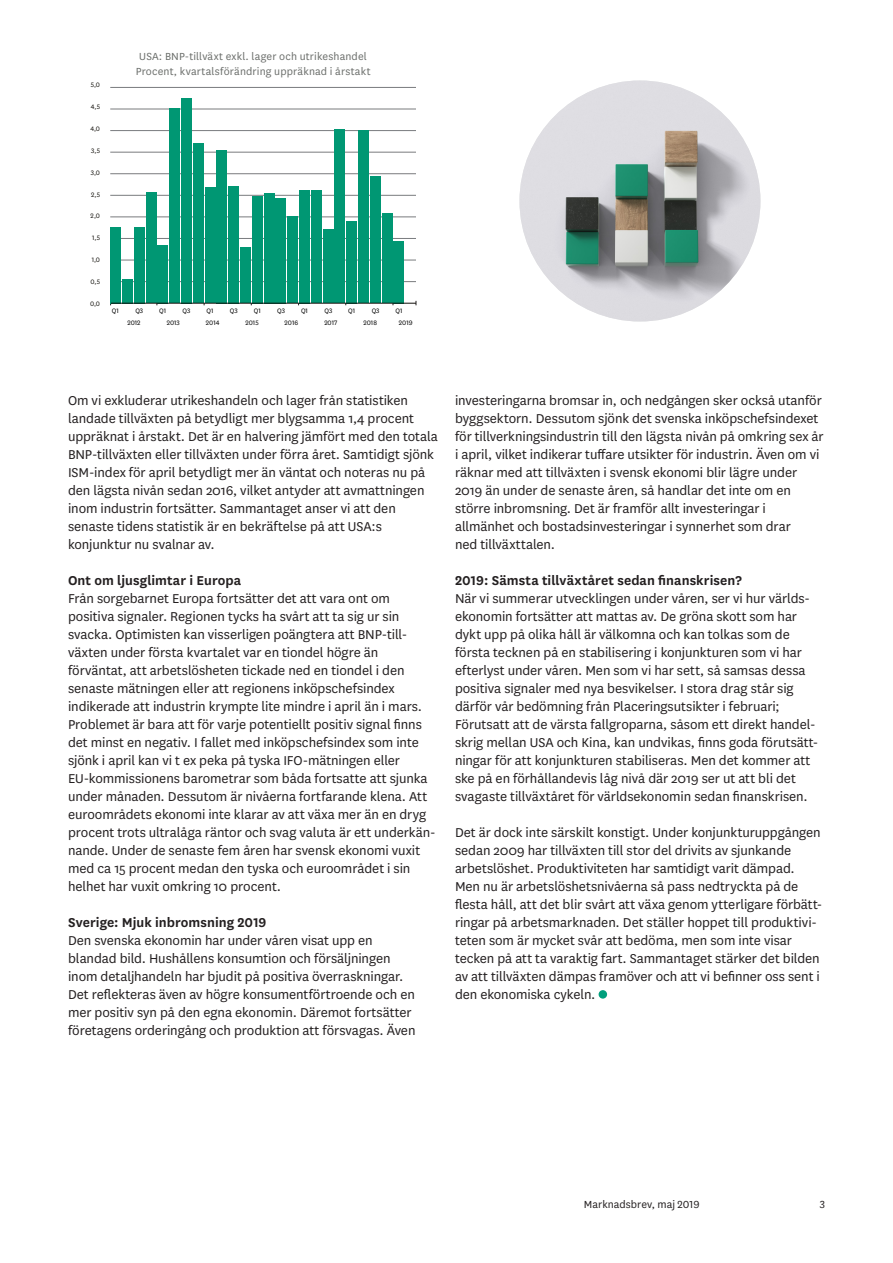
<style>
.page{position:relative;width:893px;height:1263px;background:#fff}
.page>*{position:absolute;margin:0;border:0;box-sizing:border-box;transform-origin:0 0}
.Brödtext_10_12{font:15px/18px "Skandia Sans";letter-spacing:-.005em;color:#231f20}
._02_Rubrik_10_12{font:600 15px "Skandia Sans";letter-spacing:.005em;color:#231f20}
.t1{font:12px/15px "Skandia Sans";letter-spacing:.015em;color:#6b6e6b}
.t2{font:12px "Skandia Sans";color:#231f20}
.t3{font:7.5px "Skandia Sans";color:#000}
.t4{font:7.5px "Skandia Sans";color:#12100b}
</style>
<div class="page">
<div style="left:599px;top:990px;width:8px;height:9px;background:#009f7c;border-radius:50%"></div>
<hr style="left:110px;top:173px;width:306px;height:1px;background:#797b7e">
<hr style="left:110px;top:195px;width:306px;height:1px;background:#797b7e">
<hr style="left:110px;top:216px;width:306px;height:1px;background:#797b7e">
<hr style="left:110px;top:238px;width:306px;height:1px;background:#797b7e">
<hr style="left:110px;top:87px;width:306px;height:1px;background:#797b7e">
<hr style="left:110px;top:152px;width:306px;height:1px;background:#797b7e">
<hr style="left:110px;top:130px;width:306px;height:1px;background:#797b7e">
<hr style="left:110px;top:109px;width:306px;height:1px;background:#797b7e">
<hr style="left:110px;top:260px;width:306px;height:1px;background:#797b7e">
<hr style="left:110px;top:281px;width:306px;height:1px;background:#797b7e">
<div style="left:394px;top:241px;width:10px;height:62px;background:#009773"></div>
<div style="left:382px;top:213px;width:10px;height:90px;background:#009773"></div>
<div style="left:370px;top:177px;width:11px;height:126px;background:#009773"></div>
<div style="left:358px;top:131px;width:11px;height:172px;background:#009773"></div>
<div style="left:346px;top:221px;width:11px;height:82px;background:#009773"></div>
<div style="left:335px;top:130px;width:10px;height:173px;background:#009773"></div>
<div style="left:323px;top:229px;width:10px;height:74px;background:#009773"></div>
<div style="left:311px;top:191px;width:11px;height:112px;background:#009773"></div>
<div style="left:299px;top:190px;width:11px;height:113px;background:#009773"></div>
<div style="left:287px;top:217px;width:11px;height:86px;background:#009773"></div>
<div style="left:276px;top:198px;width:10px;height:105px;background:#009773"></div>
<div style="left:264px;top:193px;width:10px;height:110px;background:#009773"></div>
<div style="left:252px;top:196px;width:11px;height:107px;background:#009773"></div>
<div style="left:240px;top:247px;width:11px;height:56px;background:#009773"></div>
<div style="left:228px;top:186px;width:11px;height:117px;background:#009773"></div>
<div style="left:216px;top:150px;width:11px;height:153px;background:#009773"></div>
<div style="left:205px;top:187px;width:10px;height:116px;background:#009773"></div>
<div style="left:193px;top:143px;width:11px;height:160px;background:#009773"></div>
<div style="left:181px;top:98px;width:11px;height:205px;background:#009773"></div>
<div style="left:169px;top:108px;width:11px;height:195px;background:#009773"></div>
<div style="left:157px;top:245px;width:11px;height:58px;background:#009773"></div>
<div style="left:146px;top:192px;width:10px;height:111px;background:#009773"></div>
<div style="left:134px;top:227px;width:10px;height:76px;background:#009773"></div>
<div style="left:122px;top:279px;width:11px;height:24px;background:#009773"></div>
<div style="left:110px;top:227px;width:11px;height:76px;background:#009773"></div>
<hr style="left:111px;top:303px;width:305px;height:1px;background:#12100b">
<img style="left:519px;top:81px;width:241px;height:240px;border-radius:120px">
<p class="t4" style="left:91px;top:80px;width:11px">5,0</p>
<p class="t4" style="left:91px;top:102px;width:11px">4,5</p>
<p class="t4" style="left:90px;top:124px;width:11px">4,0</p>
<p class="t4" style="left:91px;top:146px;width:10px">3,5</p>
<p class="t4" style="left:91px;top:168px;width:11px">3,0</p>
<p class="t4" style="left:91px;top:189px;width:10px">2,5</p>
<p class="t4" style="left:91px;top:211px;width:11px">2,0</p>
<p class="t4" style="left:92px;top:233px;width:9px">1,5</p>
<p class="t4" style="left:92px;top:255px;width:10px">1,0</p>
<p class="t4" style="left:91px;top:277px;width:11px">0,5</p>
<p class="t4" style="left:90px;top:298px;width:11px">0,0</p>
<p class="t1" style="left:136px;top:48px;width:236px">USA: BNP-tillväxt exkl. lager och utrikeshandel<br>Procent, kvartalsförändring uppräknad i årstakt</p>
<p class="t3" style="left:112px;top:306px;width:9px">Q1</p>
<p class="t3" style="left:135px;top:306px;width:9px">Q3</p>
<p class="t3" style="left:159px;top:306px;width:9px">Q1</p>
<p class="t3" style="left:183px;top:306px;width:9px">Q3</p>
<p class="t3" style="left:206px;top:306px;width:9px">Q1</p>
<p class="t3" style="left:230px;top:306px;width:9px">Q3</p>
<p class="t3" style="left:254px;top:306px;width:9px">Q1</p>
<p class="t3" style="left:277px;top:306px;width:9px">Q3</p>
<p class="t3" style="left:301px;top:306px;width:9px">Q1</p>
<p class="t3" style="left:324px;top:306px;width:9px">Q3</p>
<p class="t3" style="left:348px;top:306px;width:9px">Q1</p>
<p class="t3" style="left:372px;top:306px;width:9px">Q3</p>
<p class="t3" style="left:396px;top:306px;width:9px">Q1</p>
<p class="t3" style="left:167px;top:318px;width:15px">2013</p>
<p class="t3" style="left:206px;top:318px;width:15px">2014</p>
<p class="t3" style="left:245px;top:318px;width:15px">2015</p>
<p class="t3" style="left:285px;top:318px;width:15px">2016</p>
<p class="t3" style="left:324px;top:318px;width:15px">2017</p>
<p class="t3" style="left:363px;top:318px;width:15px">2018</p>
<p class="t3" style="left:399px;top:318px;width:15px">2019</p>
<p class="t3" style="left:127px;top:318px;width:15px">2012</p>
<p class="Brödtext_10_12" style="left:68px;top:390px;width:371px">Om vi exkluderar utrikeshandeln och lager från statistiken landade tillväxten på betydligt mer blygsamma 1,4 procent uppräknat i årstakt. Det är en halvering jämfört med den totala BNP-tillväxten eller tillväxten under förra året. Samtidigt sjönk ISM-index för april betydligt mer än väntat och noteras nu på den lägsta nivån sedan 2016, vilket antyder att avmattningen inom industrin fortsätter. Sammantaget anser vi att den senaste tidens statistik är en bekräftelse på att USA:s konjunktur nu svalnar av.</p>
<p class="_02_Rubrik_10_12" style="left:68px;top:570px;width:175px">Ont om ljusglimtar i Europa</p>
<p class="Brödtext_10_12" style="left:68px;top:588px;width:369px">Från sorgebarnet Europa fortsätter det att vara ont om positiva signaler. Regionen tycks ha svårt att ta sig ur sin svacka. Optimisten kan visserligen poängtera att BNP-till&shy;växten under första kvartalet var en tiondel högre än förväntat, att arbetslösheten tickade ned en tiondel i den senaste mätningen eller att regionens inköpschefsindex indikerade att industrin krympte lite mindre i april än i mars.<br>Problemet är bara att för varje potentiellt positiv signal finns det minst en negativ. I fallet med inköpschefsindex som inte sjönk i april kan vi t ex peka på tyska IFO-mätningen eller EU-kommissionens barometrar som båda fortsatte att sjunka under månaden. Dessutom är nivåerna fortfarande klena. Att euroområdets ekonomi inte klarar av att växa mer än en dryg procent trots ultralåga räntor och svag valuta är ett underkän&shy;nande. Under de senaste fem åren har svensk ekonomi vuxit med ca 15 procent medan den tyska och euroområdet i sin helhet har vuxit omkring 10 procent.</p>
<p class="_02_Rubrik_10_12" style="left:68px;top:912px;width:200px">Sverige: Mjuk inbromsning 2019</p>
<p class="Brödtext_10_12" style="left:68px;top:930px;width:349px">Den svenska ekonomin har under våren visat upp en blandad bild. Hushållens konsumtion och försäljningen inom detaljhandeln har bjudit på positiva överraskningar.<br>Det reflekteras även av högre konsumentförtroende och en mer positiv syn på den egna ekonomin. Däremot fortsätter företagens orderingång och produktion att försvagas. Även</p>
<p class="Brödtext_10_12" style="left:455px;top:390px;width:370px">investeringarna bromsar in, och nedgången sker också utanför byggsektorn. Dessutom sjönk det svenska inköpschefsindexet för tillverkningsindustrin till den lägsta nivån på omkring sex år i april, vilket indikerar tuffare utsikter för industrin. Även om vi räknar med att tillväxten i svensk ekonomi blir lägre under 2019 än under de senaste åren, så handlar det inte om en större inbromsning. Det är framför allt investeringar i allmänhet och bostadsinvesteringar i synnerhet som drar<br>ned tillväxttalen.</p>
<p class="_02_Rubrik_10_12" style="left:455px;top:570px;width:288px">2019: Sämsta tillväxtåret sedan finanskrisen?</p>
<p class="Brödtext_10_12" style="left:455px;top:588px;width:365px">När vi summerar utvecklingen under våren, ser vi hur världs&shy;ekonomin fortsätter att mattas av. De gröna skott som har dykt upp på olika håll är välkomna och kan tolkas som de första tecknen på en stabilisering i konjunkturen som vi har efterlyst under våren. Men som vi har sett, så samsas dessa positiva signaler med nya besvikelser. I stora drag står sig därför vår bedömning från Placeringsutsikter i februari; Förutsatt att de värsta fallgroparna, såsom ett direkt handel&shy;skrig mellan USA och Kina, kan undvikas, finns goda förutsätt&shy;ningar för att konjunkturen stabiliseras. Men det kommer att ske på en förhållandevis låg nivå där 2019 ser ut att bli det svagaste tillväxtåret för världsekonomin sedan finanskrisen.</p>
<p class="Brödtext_10_12" style="left:455px;top:822px;width:369px">Det är dock inte särskilt konstigt. Under konjunkturuppgången sedan 2009 har tillväxten till stor del drivits av sjunkande arbetslöshet. Produktiviteten har samtidigt varit dämpad.<br>Men nu är arbetslöshetsnivåerna så pass nedtryckta på de flesta håll, att det blir svårt att växa genom ytterligare förbätt&shy;ringar på arbetsmarknaden. Det ställer hoppet till produktivi&shy;teten som är mycket svår att bedöma, men som inte visar tecken på att ta varaktig fart. Sammantaget stärker det bilden av att tillväxten dämpas framöver och att vi befinner oss sent i den ekonomiska cykeln.</p>
<p class="t2" style="left:584px;top:1196px;width:117px">Marknadsbrev, maj 2019</p>
<p class="t2" style="left:820px;top:1196px;width:7px">3</p>
</div>
